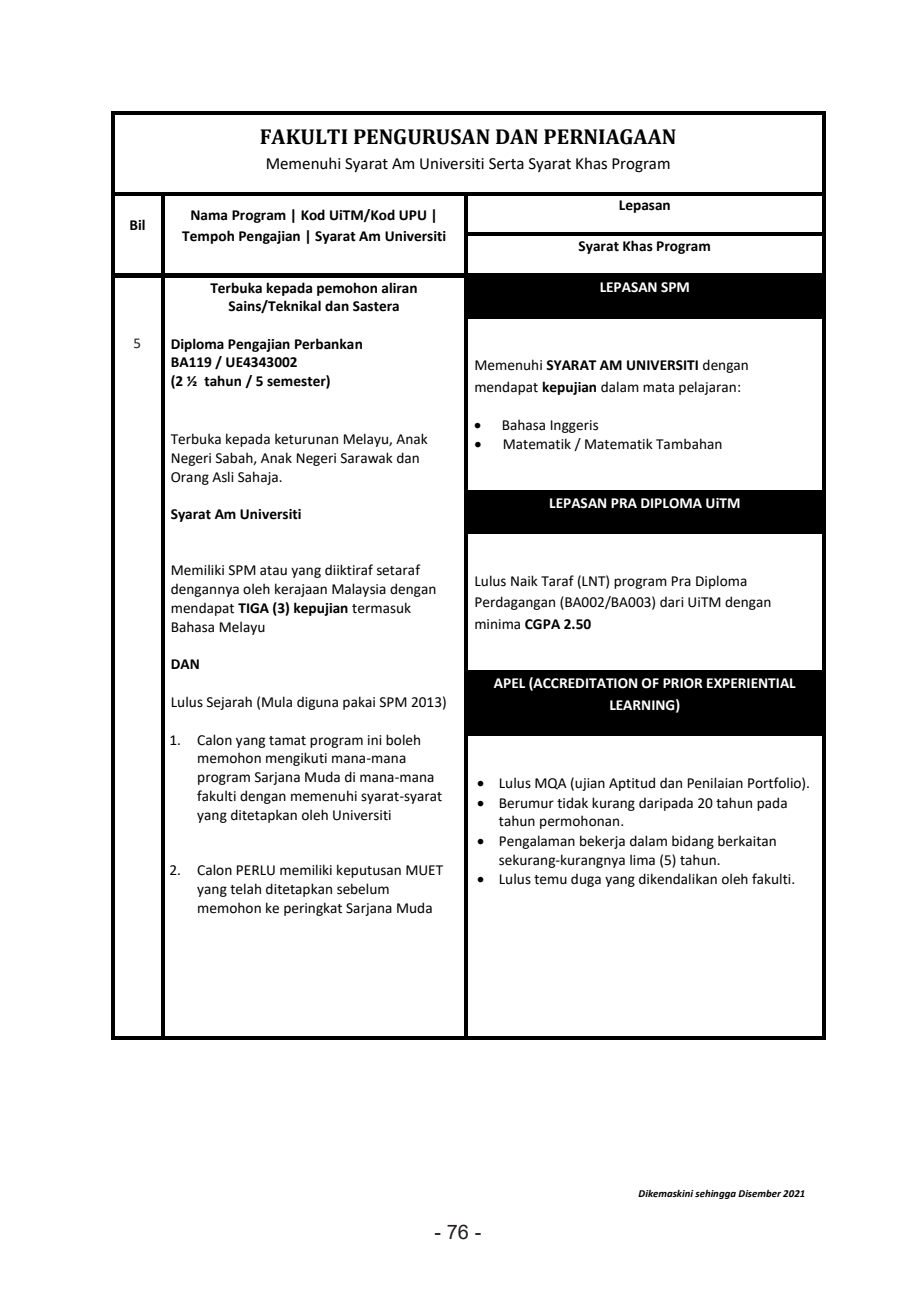
<style>
.page{position:relative;width:916px;height:1296px;background:#fff}
.page>*{position:absolute;margin:0;border:0;box-sizing:border-box;transform-origin:0 0}
.t1{font:700 21.6px "Cambria";color:#000}
.t2{font:20px "Arial";color:#231f20}
.t3{font:17px "Calibri";color:#000}
.t4{font:15.4px/18.8px "Calibri";color:#000}
.t5{font:700 15.4px/18.8px "Calibri";color:#000;text-align:center}
.t6{font:700 15.4px/21.4px "Calibri";color:#fff;text-align:center}
.t7{font:15px "Calibri";color:#231f20}
.t8{font:italic 700 10.8px "Calibri";letter-spacing:.005em;color:#000}
.s1{font-weight:700}
</style>
<div class="page">
<svg style="left:111px;top:111px;width:3px;height:4px"></svg>
<hr style="left:114px;top:111px;width:708px;height:3px;background:#000">
<svg style="left:822px;top:111px;width:3px;height:4px"></svg>
<hr style="left:111px;top:115px;width:3px;height:77px;background:#000">
<hr style="left:822px;top:115px;width:3px;height:77px;background:#000">
<svg style="left:111px;top:192px;width:3px;height:4px"></svg>
<hr style="left:114px;top:192px;width:47px;height:3px;background:#000">
<svg style="left:161px;top:192px;width:3px;height:4px"></svg>
<hr style="left:164px;top:192px;width:300px;height:3px;background:#000">
<svg style="left:464px;top:192px;width:4px;height:4px"></svg>
<hr style="left:468px;top:192px;width:354px;height:3px;background:#000">
<svg style="left:822px;top:192px;width:3px;height:4px"></svg>
<hr style="left:111px;top:196px;width:3px;height:36px;background:#000">
<hr style="left:161px;top:196px;width:3px;height:36px;background:#000">
<hr style="left:464px;top:196px;width:4px;height:36px;background:#000">
<hr style="left:822px;top:196px;width:3px;height:36px;background:#000">
<svg style="left:111px;top:232px;width:3px;height:4px"></svg>
<svg style="left:161px;top:232px;width:3px;height:4px"></svg>
<svg style="left:464px;top:232px;width:4px;height:4px"></svg>
<hr style="left:468px;top:232px;width:354px;height:4px;background:#000">
<svg style="left:822px;top:232px;width:3px;height:4px"></svg>
<hr style="left:111px;top:236px;width:3px;height:37px;background:#000">
<hr style="left:161px;top:236px;width:3px;height:37px;background:#000">
<hr style="left:464px;top:236px;width:4px;height:37px;background:#000">
<hr style="left:822px;top:236px;width:3px;height:37px;background:#000">
<hr style="left:114px;top:273px;width:47px;height:3px;background:#000">
<hr style="left:164px;top:273px;width:300px;height:3px;background:#000">
<hr style="left:468px;top:273px;width:354px;height:3px;background:#000">
<div style="left:468px;top:278px;width:354px;height:37px;background:#000"></div>
<svg style="left:111px;top:273px;width:3px;height:5px"></svg>
<hr style="left:114px;top:275px;width:47px;height:3px;background:#000">
<svg style="left:161px;top:273px;width:3px;height:5px"></svg>
<hr style="left:164px;top:275px;width:300px;height:3px;background:#000">
<svg style="left:464px;top:273px;width:4px;height:5px"></svg>
<hr style="left:468px;top:275px;width:354px;height:3px;background:#000">
<svg style="left:822px;top:273px;width:3px;height:5px"></svg>
<hr style="left:111px;top:278px;width:3px;height:37px;background:#000">
<hr style="left:161px;top:278px;width:3px;height:37px;background:#000">
<hr style="left:464px;top:278px;width:4px;height:37px;background:#000">
<hr style="left:822px;top:278px;width:3px;height:37px;background:#000">
<svg style="left:111px;top:315px;width:3px;height:4px"></svg>
<svg style="left:161px;top:315px;width:3px;height:4px"></svg>
<svg style="left:464px;top:315px;width:4px;height:4px"></svg>
<hr style="left:468px;top:315px;width:354px;height:3px;background:#000">
<svg style="left:822px;top:315px;width:3px;height:4px"></svg>
<hr style="left:111px;top:319px;width:3px;height:171px;background:#000">
<hr style="left:161px;top:319px;width:3px;height:171px;background:#000">
<hr style="left:464px;top:319px;width:4px;height:171px;background:#000">
<hr style="left:822px;top:319px;width:3px;height:171px;background:#000">
<div style="left:468px;top:494px;width:354px;height:37px;background:#000"></div>
<svg style="left:111px;top:490px;width:3px;height:4px"></svg>
<svg style="left:161px;top:490px;width:3px;height:4px"></svg>
<svg style="left:464px;top:490px;width:4px;height:4px"></svg>
<hr style="left:468px;top:490px;width:354px;height:4px;background:#000">
<svg style="left:822px;top:490px;width:3px;height:4px"></svg>
<hr style="left:111px;top:494px;width:3px;height:37px;background:#000">
<hr style="left:161px;top:494px;width:3px;height:37px;background:#000">
<hr style="left:464px;top:494px;width:4px;height:37px;background:#000">
<hr style="left:822px;top:494px;width:3px;height:37px;background:#000">
<svg style="left:464px;top:531px;width:4px;height:3px"></svg>
<hr style="left:468px;top:531px;width:354px;height:3px;background:#000">
<hr style="left:111px;top:534px;width:3px;height:136px;background:#000">
<hr style="left:161px;top:534px;width:3px;height:136px;background:#000">
<hr style="left:464px;top:534px;width:4px;height:136px;background:#000">
<hr style="left:822px;top:534px;width:3px;height:136px;background:#000">
<div style="left:468px;top:673px;width:354px;height:59px;background:#000"></div>
<svg style="left:111px;top:670px;width:3px;height:4px"></svg>
<svg style="left:161px;top:670px;width:3px;height:4px"></svg>
<svg style="left:464px;top:670px;width:4px;height:4px"></svg>
<hr style="left:468px;top:670px;width:354px;height:3px;background:#000">
<svg style="left:822px;top:670px;width:3px;height:4px"></svg>
<hr style="left:111px;top:674px;width:3px;height:58px;background:#000">
<hr style="left:161px;top:674px;width:3px;height:58px;background:#000">
<hr style="left:464px;top:674px;width:4px;height:58px;background:#000">
<hr style="left:822px;top:674px;width:3px;height:58px;background:#000">
<svg style="left:111px;top:732px;width:3px;height:4px"></svg>
<svg style="left:161px;top:732px;width:3px;height:4px"></svg>
<svg style="left:464px;top:732px;width:4px;height:4px"></svg>
<hr style="left:468px;top:732px;width:354px;height:3px;background:#000">
<svg style="left:822px;top:732px;width:3px;height:4px"></svg>
<hr style="left:111px;top:736px;width:3px;height:300px;background:#000">
<svg style="left:111px;top:1036px;width:3px;height:4px"></svg>
<hr style="left:114px;top:1036px;width:47px;height:4px;background:#000">
<hr style="left:161px;top:736px;width:3px;height:300px;background:#000">
<svg style="left:161px;top:1036px;width:3px;height:4px"></svg>
<hr style="left:164px;top:1036px;width:300px;height:4px;background:#000">
<hr style="left:464px;top:736px;width:4px;height:300px;background:#000">
<svg style="left:464px;top:1036px;width:4px;height:4px"></svg>
<hr style="left:468px;top:1036px;width:354px;height:4px;background:#000">
<hr style="left:822px;top:736px;width:3px;height:300px;background:#000">
<svg style="left:822px;top:1036px;width:3px;height:4px"></svg>
<h1 class="t1" style="left:260px;top:122px;width:418px">FAKULTI PENGURUSAN DAN PERNIAGAAN</h1>
<p class="t3" style="left:266px;top:152px;width:406px">Memenuhi Syarat Am Universiti Serta Syarat Khas Program</p>
<p class="t5" style="left:129px;top:216px;width:18px">Bil</p>
<p class="t5" style="left:182px;top:204px;width:265px;line-height:21.4px">Nama Program | Kod UiTM/Kod UPU |<br>Tempoh Pengajian | Syarat Am Universiti</p>
<p class="t7" style="left:133px;top:333px;width:9px">5</p>
<p class="t4" style="left:132px;top:334px;width:13px">1.</p>
<p class="t5" style="left:210px;top:278px;width:209px">Terbuka kepada pemohon aliran<br>Sains/Teknikal dan Sastera</p>
<p class="t5" style="left:171px;top:334px;width:194px;text-align:left">Diploma Pengajian Perbankan<br>BA119 / UE4343002<br>(2 ½ tahun / 5 semester)</p>
<p class="t4" style="left:171px;top:430px;width:259px">Terbuka kepada keturunan Melayu, Anak<br>Negeri Sabah, Anak Negeri Sarawak dan<br>Orang Asli Sahaja.</p>
<p class="t5" style="left:171px;top:505px;width:132px">Syarat Am Universiti</p>
<p class="t4" style="left:171px;top:560px;width:267px">Memiliki SPM atau yang diiktiraf setaraf dengannya oleh kerajaan Malaysia dengan mendapat <span class="s1">TIGA (3) kepujian</span> termasuk Bahasa Melayu</p>
<p class="t5" style="left:171px;top:655px;width:30px">DAN</p>
<p class="t4" style="left:171px;top:692px;width:277px">Lulus Sejarah (Mula diguna pakai SPM 2013)</p>
<p class="t4" style="left:197px;top:730px;width:246px;text-indent:-28px">1. Calon yang tamat program ini boleh memohon mengikuti mana-mana program Sarjana Muda di mana-mana fakulti dengan memenuhi syarat-syarat yang ditetapkan oleh Universiti</p>
<p class="t4" style="left:197px;top:861px;width:248px;text-indent:-28px">2. Calon PERLU memiliki keputusan MUET yang telah ditetapkan sebelum memohon ke peringkat Sarjana Muda</p>
<p class="t5" style="left:619px;top:195px;width:53px">Lepasan</p>
<p class="t5" style="left:579px;top:236px;width:134px">Syarat Khas Program</p>
<p class="t6" style="left:600px;top:276px;width:92px">LEPASAN SPM</p>
<p class="t4" style="left:474px;top:354px;width:276px;line-height:21.4px">Memenuhi <span class="s1">SYARAT AM UNIVERSITI</span> dengan mendapat <span class="s1">kepujian</span> dalam mata pelajaran:</p>
<p class="t4" style="left:474px;top:415px;width:126px">• Bahasa Inggeris</p>
<p class="t4" style="left:474px;top:434px;width:250px">• Matematik / Matematik Tambahan</p>
<p class="t6" style="left:549px;top:492px;width:193px">LEPASAN PRA DIPLOMA UiTM</p>
<p class="t4" style="left:474px;top:570px;width:298px;line-height:21.6px">Lulus Naik Taraf (LNT) program Pra Diploma<br>Perdagangan (BA002/BA003) dari UiTM dengan minima <span class="s1">CGPA 2.50</span></p>
<p class="t6" style="left:494px;top:672px;width:303px">APEL (ACCREDITATION OF PRIOR EXPERIENTIAL<br>LEARNING)</p>
<p class="t4" style="left:477px;top:773px;width:335px">• Lulus MQA (ujian Aptitud dan Penilaian Portfolio).</p>
<p class="t4" style="left:499px;top:793px;width:290px;text-indent:-22px">• Berumur tidak kurang daripada 20 tahun pada tahun permohonan.</p>
<p class="t4" style="left:499px;top:831px;width:280px;text-indent:-22px">• Pengalaman bekerja dalam bidang berkaitan sekurang-kurangnya lima (5) tahun.</p>
<p class="t4" style="left:477px;top:870px;width:320px">• Lulus temu duga yang dikendalikan oleh fakulti.</p>
<p class="t8" style="left:639px;top:1186px;width:168px">Dikemaskini sehingga Disember 2021</p>
<p class="t2" style="left:435px;top:1218px;width:48px">- 76 -</p>
</div>
